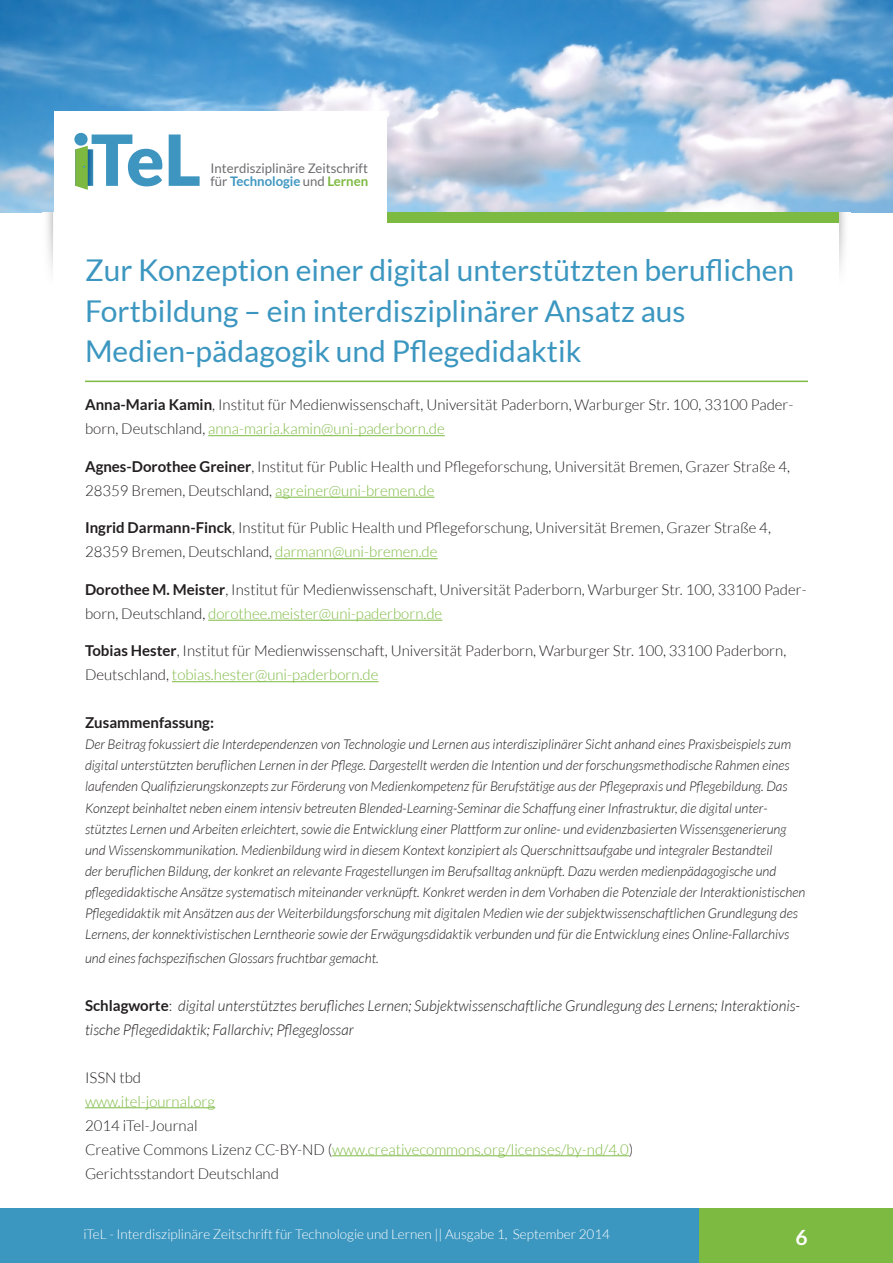
<style>
.page{position:relative;width:893px;height:1263px;background:#fff}
.page>*{position:absolute;margin:0;border:0;box-sizing:border-box;transform-origin:0 0}
.titel_artikel{font:30px/40.5px "Lato";color:#3b96c0}
.t1{font:700 21px "Lato";color:#fff}
.t2{font:300 15px/24px "Lato";color:#231f20}
.t3{font:italic 300 15px/24px "Lato";color:#231f20}
.t4{font:300 15px "Lato";color:#7dba42}
.t5{font:700 15px "Lato";color:#231f20}
.t6{font:italic 300 13.5px/21px "Lato";color:#231f20}
.t7{font:300 13.5px "Lato";color:#fff}
.t8{font:13.2px/13.2px "Lato";color:#6c6d70}
.s1{font-weight:700;color:#3e96c0}
.s2{font-weight:700;color:#7db941}
.s3{font-weight:700}
.s4{color:#7dba42}
.s5{font-weight:700;font-style:normal}
.s6{font-style:normal}
.s7{color:#231f20}
</style>
<div class="page">
<div style="left:0;top:1209px;width:702px;height:54px;background:#3b96c0"></div>
<div style="left:699px;top:1209px;width:194px;height:54px;background:#7dba42"></div>
<img style="left:0;top:0;width:893px;height:213px">
<div style="left:289px;top:213px;width:550px;height:10px;background:#7dba42"></div>
<div style="left:54px;top:111px;width:332px;height:131px;background:#fff"></div>
<hr style="left:208px;top:435px;width:237px;height:1px;background:#7dba42">
<hr style="left:275px;top:497px;width:159px;height:1px;background:#7dba42">
<hr style="left:275px;top:558px;width:163px;height:1px;background:#7dba42">
<hr style="left:208px;top:620px;width:234px;height:1px;background:#7dba42">
<hr style="left:172px;top:681px;width:207px;height:1px;background:#7dba42">
<hr style="left:85px;top:1107px;width:130px;height:1px;background:#7dba42">
<hr style="left:332px;top:1155px;width:297px;height:1px;background:#7dba42">
<hr style="left:85px;top:381px;width:723px;height:1px;background:#7dba42">
<svg style="left:169px;top:134px;width:31px;height:52px"></svg>
<svg style="left:74px;top:133px;width:88px;height:57px"></svg>
<p class="t8" style="left:211px;top:161px;width:159px">Interdisziplinäre Zeitschrift für <span class="s1">Technologie</span> und <span class="s2">Lernen</span></p>
<p class="titel_artikel" style="left:85px;top:250px;width:711px">Zur Konzeption einer digital unterstützten beruflichen<br>Fortbildung – ein interdisziplinärer Ansatz aus<br>Medien-pädagogik und Pflegedidaktik</p>
<p class="t2" style="left:85px;top:393px;width:710px"><span class="s3">Anna-Maria Kamin</span>, Institut für Medienwissenschaft, Universität Paderborn, Warburger Str. 100, 33100 Pader&shy;born, Deutschland, <span class="s4">anna-maria.kamin@uni-paderborn.de</span></p>
<p class="t2" style="left:85px;top:455px;width:706px"><span class="s3">Agnes-Dorothee Greiner</span>, Institut für Public Health und Pflegeforschung, Universität Bremen, Grazer Straße 4,<br>28359 Bremen, Deutschland, <span class="s4">agreiner@uni-bremen.de</span></p>
<p class="t2" style="left:85px;top:516px;width:687px"><span class="s3">Ingrid Darmann-Finck</span>, Institut für Public Health und Pflegeforschung, Universität Bremen, Grazer Straße 4,<br>28359 Bremen, Deutschland, <span class="s4">darmann@uni-bremen.de</span></p>
<p class="t2" style="left:85px;top:578px;width:723px"><span class="s3">Dorothee M. Meister</span>, Institut für Medienwissenschaft, Universität Paderborn, Warburger Str. 100, 33100 Pader&shy;born, Deutschland, <span class="s4">dorothee.meister@uni-paderborn.de</span></p>
<p class="t2" style="left:85px;top:639px;width:703px"><span class="s3">Tobias Hester</span>, Institut für Medienwissenschaft, Universität Paderborn, Warburger Str. 100, 33100 Paderborn,<br>Deutschland, <span class="s4">tobias.hester@uni-paderborn.de</span></p>
<p class="t5" style="left:85px;top:714px;width:130px">Zusammenfassung:</p>
<p class="t6" style="left:85px;top:735px;width:722px">Der Beitrag fokussiert die Interdependenzen von Technologie und Lernen aus interdisziplinärer Sicht anhand eines Praxisbeispiels zum digital unterstützten beruflichen Lernen in der Pflege. Dargestellt werden die Intention und der forschungsmethodische Rahmen eines laufenden Qualifizierungskonzepts zur Förderung von Medienkompetenz für Berufstätige aus der Pflegepraxis und Pflegebildung. Das Konzept beinhaltet neben einem intensiv betreuten Blended-Learning-Seminar die Schaffung einer Infrastruktur, die digital unter&shy;stütztes Lernen und Arbeiten erleichtert, sowie die Entwicklung einer Plattform zur online- und evidenzbasierten Wissensgenerierung und Wissenskommunikation. Medienbildung wird in diesem Kontext konzipiert als Querschnittsaufgabe und integraler Bestandteil<br>der beruflichen Bildung, der konkret an relevante Fragestellungen im Berufsalltag anknüpft. Dazu werden medienpädagogische und pflegedidaktische Ansätze systematisch miteinander verknüpft. Konkret werden in dem Vorhaben die Potenziale der Interaktionistischen Pflegedidaktik mit Ansätzen aus der Weiterbildungsforschung mit digitalen Medien wie der subjektwissenschaftlichen Grundlegung des Lernens, der konnektivistischen Lerntheorie sowie der Erwägungsdidaktik verbunden und für die Entwicklung eines Online-Fallarchivs</p>
<p class="t6" style="left:85px;top:948px;width:295px">und eines fachspezifischen Glossars fruchtbar gemacht.</p>
<p class="t3" style="left:85px;top:994px;width:717px"><span class="s5">Schlagworte</span><span class="s6">:</span> digital unterstütztes berufliches Lernen; Subjektwissenschaftliche Grundlegung des Lernens; Interaktionis&shy;tische Pflegedidaktik; Fallarchiv; Pflegeglossar</p>
<p class="t2" style="left:85px;top:1065px;width:58px">ISSN tbd</p>
<p class="t4" style="left:85px;top:1093px;width:132px">www.itel-journal.org</p>
<p class="t2" style="left:85px;top:1113px;width:114px">2014 iTel-Journal</p>
<p class="t4" style="left:85px;top:1141px;width:550px"><span class="s7">Creative Commons Lizenz CC-BY-ND (</span>www.creativecommons.org/licenses/by-nd/4.0<span class="s7">)</span></p>
<p class="t2" style="left:85px;top:1161px;width:195px">Gerichtsstandort Deutschland</p>
<p class="t7" style="left:83px;top:1227px;width:528px">iTeL - Interdisziplinäre Zeitschrift für Technologie und Lernen || Ausgabe 1, September 2014</p>
<h2 class="t1" style="left:795px;top:1226px;width:14px">6</h2>
</div>
